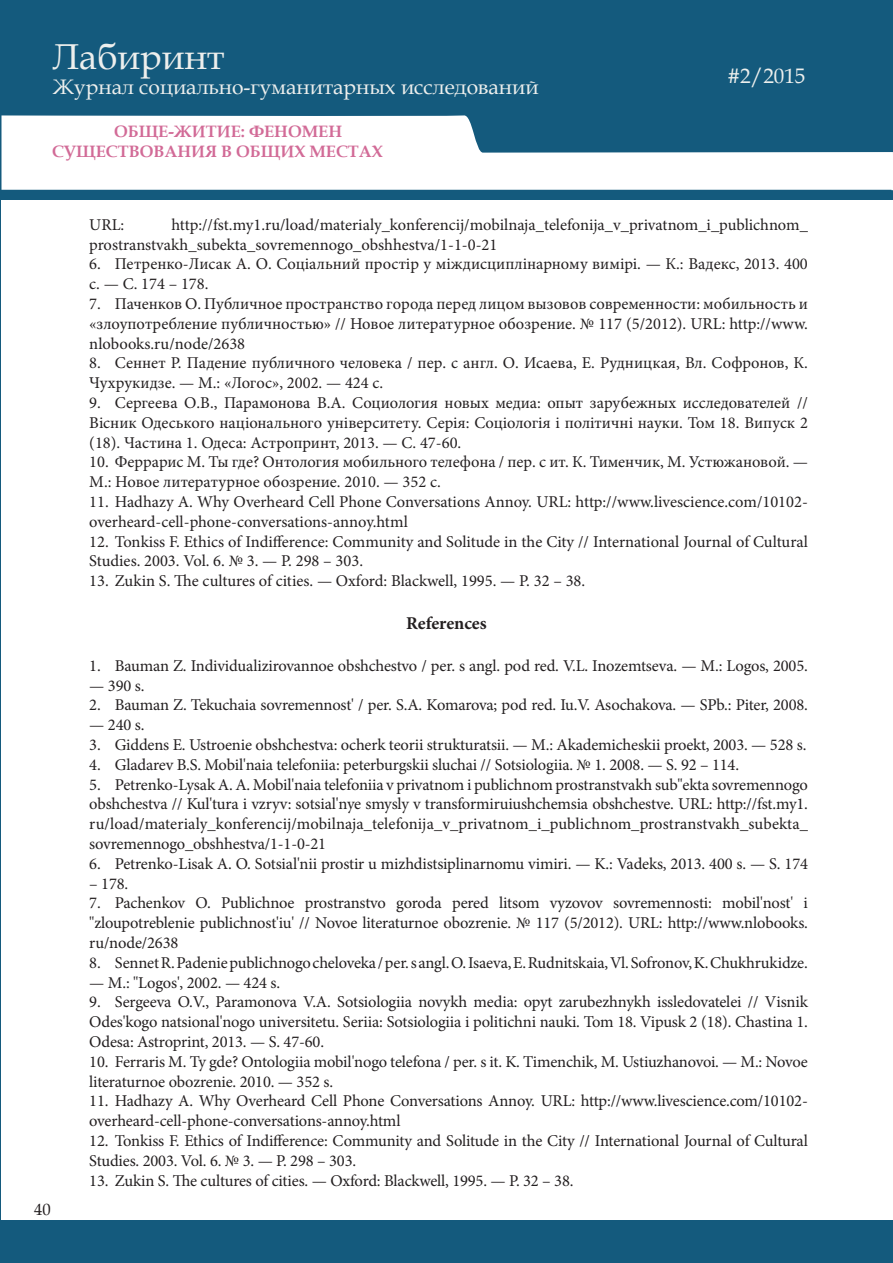
<style>
.page{position:relative;width:893px;height:1263px;background:#fff}
.page>*{position:absolute;margin:0;border:0;box-sizing:border-box;transform-origin:0 0}
.t1{font:36px "Book Antiqua";color:#edefed}
.t2{font:21px "Book Antiqua";color:#edefed}
.t3{font:700 18px "Minion Pro";letter-spacing:-.005em;color:#231f20}
.t4{font:16.5px/19.8px "Minion Pro";letter-spacing:-.01em;color:#231f20}
.t5{font:700 16.5px/19.8px "Book Antiqua";color:#d26b97}
.t6{font:16.5px "Book Antiqua";color:#231f20}
</style>
<div class="page">
<div style="left:1px;top:0;width:892px;height:1262px;background:#145a7d"></div>
<div style="left:2px;top:200px;width:891px;height:1020px;background:#fff"></div>
<svg style="left:2px;top:115px;width:889px;height:75px;fill:#fff"></svg>
<svg style="left:891px;top:152px;width:2px;height:1111px"></svg>
<h1 class="t1" style="left:53px;top:31px;width:173px">Лабиринт</h1>
<p class="t2" style="left:53px;top:72px;width:487px">Журнал социально-гуманитарных исследований</p>
<p class="t5" style="left:52px;top:122px;width:332px;text-indent:62px">ОБЩЕ-ЖИТИЕ: ФЕНОМЕН<br>СУЩЕСТВОВАНИЯ В ОБЩИХ МЕСТАХ</p>
<p class="t2" style="left:727px;top:61px;width:79px">#2/2015</p>
<p class="t2" style="left:740px;top:61px;width:12px">1</p>
<p class="t2" style="left:795px;top:61px;width:12px">4</p>
<p class="t6" style="left:34px;top:1198px;width:18px">40</p>
<p class="t4" style="left:89px;top:215px;width:720px;text-indent:82px">http://fst.my1.ru/load/materialy_konferencij/mobilnaja_telefonija_v_privatnom_i_publichnom_ prostranstvakh_subekta_sovremennogo_obshhestva/1-1-0-21</p>
<p class="t4" style="left:89px;top:254px;width:720px">6. Петренко-Лисак А. О. Соціальний простір у міждисциплінарному вимірі. — К.: Вадекс, 2013. 400 с. — С. 174 – 178.</p>
<p class="t4" style="left:89px;top:294px;width:720px;text-align:justify">7. Паченков О. Публичное пространство города перед лицом вызовов современности: мобильность и «злоупотребление публичностью» // Новое литературное обозрение. № 117 (5/2012). URL: http://www. nlobooks.ru/node/2638</p>
<p class="t4" style="left:89px;top:353px;width:720px">8. Сеннет Р. Падение публичного человека / пер. с англ. О. Исаева, Е. Рудницкая, Вл. Софронов, К.<br>Чухрукидзе. — М.: «Логос», 2002. — 424 с.</p>
<p class="t4" style="left:89px;top:393px;width:720px;text-align:justify">9. Сергеева О.В., Парамонова В.А. Социология новых медиа: опыт зарубежных исследователей // Вісник Одеського національного університету. Серія: Соціологія і політичні науки. Том 18. Випуск 2 (18). Частина 1. Одеса: Астропринт, 2013. — С. 47-60.</p>
<p class="t4" style="left:89px;top:452px;width:720px">10. Феррарис М. Ты где? Онтология мобильного телефона / пер. с ит. К. Тименчик, М. Устюжановой. —<br>М.: Новое литературное обозрение. 2010. — 352 с.</p>
<p class="t4" style="left:89px;top:492px;width:720px">11. Hadhazy A. Why Overheard Cell Phone Conversations Annoy. URL: http://www.livescience.com/10102- overheard-cell-phone-conversations-annoy.html</p>
<p class="t4" style="left:89px;top:531px;width:720px">12. Tonkiss F. Ethics of Indifference: Community and Solitude in the City // International Journal of Cultural<br>Studies. 2003. Vol. 6. № 3. — P. 298 – 303.</p>
<p class="t4" style="left:89px;top:571px;width:497px">13. Zukin S. The cultures of cities. — Oxford: Blackwell, 1995. — Р. 32 – 38.</p>
<p class="t3" style="left:406px;top:611px;width:82px">References</p>
<p class="t4" style="left:89px;top:656px;width:720px">1. Bauman Z. Individualizirovannoe obshchestvo / per. s angl. pod red. V.L. Inozemtseva. — M.: Logos, 2005.</p>
<p class="t4" style="left:89px;top:675px;width:57px">— 390 s.</p>
<p class="t4" style="left:89px;top:695px;width:720px">2. Bauman Z. Tekuchaia sovremennost' / per. S.A. Komarova; pod red. Iu.V. Asochakova. — SPb.: Piter, 2008.</p>
<p class="t4" style="left:89px;top:715px;width:57px">— 240 s.</p>
<p class="t4" style="left:89px;top:735px;width:719px">3. Giddens E. Ustroenie obshchestva: ocherk teorii strukturatsii. — M.: Akademicheskii proekt, 2003. — 528 s.</p>
<p class="t4" style="left:89px;top:755px;width:651px">4. Gladarev B.S. Mobil'naia telefoniia: peterburgskii sluchai // Sotsiologiia. № 1. 2008. — S. 92 – 114.</p>
<p class="t4" style="left:89px;top:774px;width:720px;text-align:justify">5. Petrenko-Lysak A. A. Mobil'naia telefoniia v privatnom i publichnom prostranstvakh sub"ekta sovremennogo obshchestva // Kul'tura i vzryv: sotsial'nye smysly v transformiruiushchemsia obshchestve. URL: http://fst.my1. ru/load/materialy_konferencij/mobilnaja_telefonija_v_privatnom_i_publichnom_prostranstvakh_subekta_ sovremennogo_obshhestva/1-1-0-21</p>
<p class="t4" style="left:89px;top:854px;width:720px">6. Petrenko-Lisak A. O. Sotsіal'nii prostіr u mіzhdistsiplіnarnomu vimіrі. — K.: Vadeks, 2013. 400 s. — S. 174</p>
<p class="t4" style="left:89px;top:873px;width:41px">– 178.</p>
<p class="t4" style="left:89px;top:893px;width:720px;text-align:justify">7. Pachenkov O. Publichnoe prostranstvo goroda pered litsom vyzovov sovremennosti: mobil'nost' i "zloupotreblenie publichnost'iu' // Novoe literaturnoe obozrenie. № 117 (5/2012). URL: http://www.nlobooks. ru/node/2638</p>
<p class="t4" style="left:89px;top:953px;width:720px">8. Sennet R. Padenie publichnogo cheloveka / per. s angl. O. Isaeva, E. Rudnitskaia, Vl. Sofronov, K. Chukhrukidze.</p>
<p class="t4" style="left:89px;top:972px;width:192px">— M.: "Logos', 2002. — 424 s.</p>
<p class="t4" style="left:89px;top:992px;width:720px;text-align:justify">9. Sergeeva O.V., Paramonova V.A. Sotsiologiia novykh media: opyt zarubezhnykh issledovatelei // Vіsnik Odes'kogo natsіonal'nogo unіversitetu. Serіia: Sotsіologіia і polіtichnі nauki. Tom 18. Vipusk 2 (18). Chastina 1.<br>Odesa: Astroprint, 2013. — S. 47-60.</p>
<p class="t4" style="left:89px;top:1052px;width:720px">10. Ferraris M. Ty gde? Ontologiia mobil'nogo telefona / per. s it. K. Timenchik, M. Ustiuzhanovoi. — M.: Novoe literaturnoe obozrenie. 2010. — 352 s.</p>
<p class="t4" style="left:89px;top:1091px;width:720px">11. Hadhazy A. Why Overheard Cell Phone Conversations Annoy. URL: http://www.livescience.com/10102- overheard-cell-phone-conversations-annoy.html</p>
<p class="t4" style="left:89px;top:1131px;width:720px">12. Tonkiss F. Ethics of Indifference: Community and Solitude in the City // International Journal of Cultural<br>Studies. 2003. Vol. 6. № 3. — P. 298 – 303.</p>
<p class="t4" style="left:89px;top:1170px;width:486px">13. Zukin S. The cultures of cities. — Oxford: Blackwell, 1995. — Р. 32 – 38.</p>
<p class="t4" style="left:89px;top:215px;width:37px">URL:</p>
</div>
